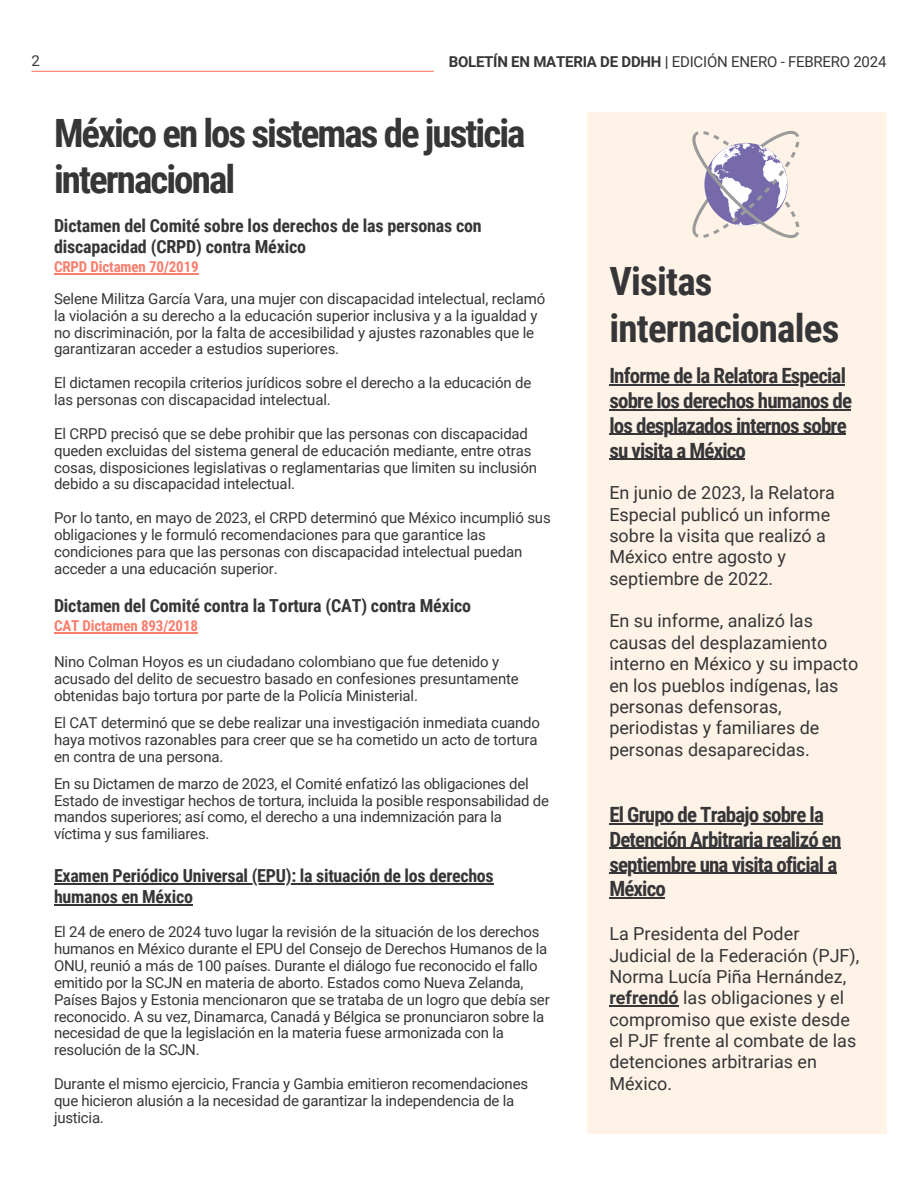
<style>
.page{position:relative;width:918px;height:1188px;background:#fff}
.page>*{position:absolute;margin:0;border:0;box-sizing:border-box;transform-origin:0 0}
.t1{font:700 39px/46.2px "Roboto Condensed";letter-spacing:-.05em;color:#363638}
.t2{font:700 39px/46.2px "Roboto Condensed";letter-spacing:-.02em;color:#363638}
.t3{font:700 21px/24.8px "Roboto Condensed";letter-spacing:-.04em;color:#363638}
.t4{font:18px/21.3px "Roboto";color:#363638}
.t5{font:700 18px/21.3px "Roboto Condensed";letter-spacing:-.01em;color:#363638}
.t6{font:15px/16.8px "Roboto";letter-spacing:-.01em;color:#363638}
.t7{font:700 15px "Roboto Condensed";letter-spacing:-.01em;color:#f97e6d}
.s1{font-weight:700}
</style>
<div class="page">
<div style="left:587px;top:112px;width:299px;height:1022px;background:#fff3e7"></div>
<svg style="left:692px;top:130px;width:107px;height:108px"></svg>
<hr style="left:54px;top:273px;width:145px;height:1px;background:#f97e6d">
<hr style="left:54px;top:632px;width:144px;height:1px;background:#f97e6d">
<hr style="left:54px;top:883px;width:440px;height:1px;background:#363638">
<hr style="left:54px;top:904px;width:139px;height:2px;background:#363638">
<hr style="left:609px;top:384px;width:236px;height:2px;background:#363638">
<hr style="left:609px;top:409px;width:242px;height:1px;background:#363638">
<hr style="left:609px;top:434px;width:237px;height:1px;background:#363638">
<hr style="left:609px;top:459px;width:136px;height:1px;background:#363638">
<hr style="left:609px;top:823px;width:214px;height:1px;background:#363638">
<hr style="left:609px;top:848px;width:232px;height:1px;background:#363638">
<hr style="left:609px;top:873px;width:227px;height:1px;background:#363638">
<hr style="left:609px;top:897px;width:56px;height:2px;background:#363638">
<hr style="left:609px;top:1005px;width:70px;height:2px;background:#363638">
<hr style="left:32px;top:71px;width:402px;height:1px;background:#f97e6d">
<p class="t6" style="left:32px;top:52px;width:10px">2</p>
<h4 class="t6" style="left:449px;top:53px;width:439px"><span class="s1">BOLETÍN EN MATERIA DE DDHH |</span> EDICIÓN ENERO - FEBRERO 2024</h4>
<h3 class="t1" style="left:54px;top:111px;width:473px">México en los sistemas de justicia internacional</h3>
<p class="t5" style="left:54px;top:215px;width:429px">Dictamen del Comité sobre los derechos de las personas con discapacidad (CRPD) contra México</p>
<p class="t7" style="left:54px;top:258px;width:146px">CRPD Dictamen 70/2019</p>
<h5 class="t6" style="left:54px;top:290px;width:493px">Selene Militza García Vara, una mujer con discapacidad intelectual, reclamó la violación a su derecho a la educación superior inclusiva y a la igualdad y no discriminación, por la falta de accesibilidad y ajustes razonables que le garantizaran acceder a estudios superiores.</h5>
<h1 class="t6" style="left:54px;top:375px;width:479px">El dictamen recopila criterios jurídicos sobre el derecho a la educación de las personas con discapacidad intelectual.</h1>
<h3 class="t6" style="left:54px;top:425px;width:485px">El CRPD precisó que se debe prohibir que las personas con discapacidad queden excluidas del sistema general de educación mediante, entre otras cosas, disposiciones legislativas o reglamentarias que limiten su inclusión debido a su discapacidad intelectual.</h3>
<p class="t6" style="left:54px;top:510px;width:498px">Por lo tanto, en mayo de 2023, el CRPD determinó que México incumplió sus obligaciones y le formuló recomendaciones para que garantice las condiciones para que las personas con discapacidad intelectual puedan acceder a una educación superior.</p>
<p class="t5" style="left:54px;top:595px;width:419px">Dictamen del Comité contra la Tortura (CAT) contra México</p>
<p class="t7" style="left:54px;top:617px;width:146px">CAT Dictamen 893/2018</p>
<p class="t6" style="left:54px;top:654px;width:466px">Nino Colman Hoyos es un ciudadano colombiano que fue detenido y acusado del delito de secuestro basado en confesiones presuntamente obtenidas bajo tortura por parte de la Policía Ministerial.</p>
<p class="t6" style="left:54px;top:714px;width:488px">El CAT determinó que se debe realizar una investigación inmediata cuando haya motivos razonables para creer que se ha cometido un acto de tortura en contra de una persona.</p>
<h3 class="t6" style="left:54px;top:775px;width:497px">En su Dictamen de marzo de 2023, el Comité enfatizó las obligaciones del Estado de investigar hechos de tortura, incluida la posible responsabilidad de mandos superiores; así como, el derecho a una indemnización para la víctima y sus familiares.</h3>
<p class="t5" style="left:54px;top:865px;width:441px">Examen Periódico Universal (EPU): la situación de los derechos humanos en México</p>
<p class="t6" style="left:54px;top:924px;width:497px">El 24 de enero de 2024 tuvo lugar la revisión de la situación de los derechos humanos en México durante el EPU del Consejo de Derechos Humanos de la ONU, reunió a más de 100 países. Durante el diálogo fue reconocido el fallo emitido por la SCJN en materia de aborto. Estados como Nueva Zelanda, Países Bajos y Estonia mencionaron que se trataba de un logro que debía ser reconocido. A su vez, Dinamarca, Canadá y Bélgica se pronunciaron sobre la necesidad de que la legislación en la materia fuese armonizada con la resolución de la SCJN.</p>
<p class="t6" style="left:54px;top:1075px;width:476px">Durante el mismo ejercicio, Francia y Gambia emitieron recomendaciones que hicieron alusión a la necesidad de garantizar la independencia de la justicia.</p>
<p class="t2" style="left:609px;top:259px;width:232px">Visitas internacionales</p>
<p class="t3" style="left:609px;top:364px;width:244px">Informe de la Relatora Especial sobre los derechos humanos de</p>
<p class="t3" style="left:609px;top:413px;width:239px">los desplazados internos sobre su visita a México</p>
<p class="t4" style="left:609px;top:482px;width:227px">En junio de 2023, la Relatora<br>Especial publicó un informe</p>
<h1 class="t4" style="left:609px;top:525px;width:218px">sobre la visita que realizó a<br>México entre agosto y septiembre de 2022.</h1>
<h1 class="t4" style="left:609px;top:611px;width:219px">En su informe, analizó las causas del desplazamiento</h1>
<h2 class="t4" style="left:609px;top:653px;width:251px">interno en México y su impacto en los pueblos indígenas, las personas defensoras, periodistas y familiares de personas desaparecidas.</h2>
<h4 class="t3" style="left:609px;top:802px;width:234px">El Grupo de Trabajo sobre la<br>Detención Arbitraria realizó en</h4>
<h4 class="t3" style="left:609px;top:852px;width:229px">septiembre una visita oficial a<br>México</h4>
<h4 class="t4" style="left:609px;top:923px;width:251px">La Presidenta del Poder<br>Judicial de la Federación (PJF),</h4>
<h2 class="t4" style="left:609px;top:966px;width:248px">Norma Lucía Piña Hernández, <span class="s1">refrendó</span> las obligaciones y el compromiso que existe desde el PJF frente al combate de las detenciones arbitrarias en<br>México.</h2>
</div>
